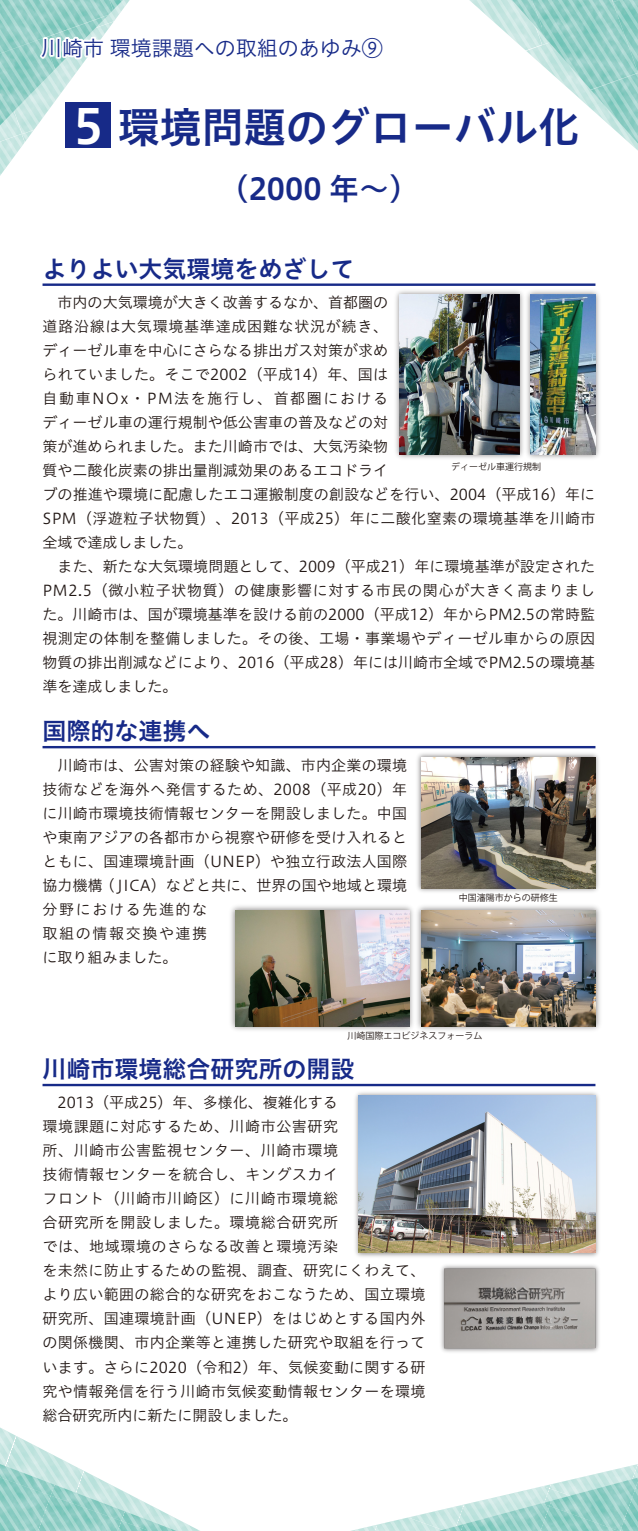
<style>
.page{position:relative;width:638px;height:1531px;background:#fff}
.page>*{position:absolute;margin:0;border:0;box-sizing:border-box;transform-origin:0 0}
.t1{font:47.88px "Hiragino UD Sans Std N W6";color:#fff}
.t2{font:42px "Hiragino UD Sans Std N W6";color:#172a88}
.t3{font:30px "Hiragino UD Sans Std N W6";color:#172a88}
.t4{font:24px "Hiragino UD Sans Std N W6";color:#172a88}
.t5{font:21px "Hiragino UD Sans Std N W3";color:#172a88}
.t6{font:15px/24px "Hiragino UD Sans Std N W3";letter-spacing:.015em;color:#221815}
.t7{font:9px "Koz Go Pr 6 N";color:#221815}
</style>
<div class="page">
<svg style="left:0;top:1427px;width:200px;height:104px"></svg>
<svg style="left:351px;top:1464px;width:287px;height:67px"></svg>
<svg style="left:469px;top:0;width:169px;height:151px"></svg>
<img style="left:395px;top:290px;width:127px;height:169px">
<img style="left:399px;top:295px;width:120px;height:160px">
<img style="left:522px;top:290px;width:78px;height:169px">
<img style="left:530px;top:295px;width:65px;height:160px">
<img style="left:417px;top:753px;width:182px;height:139px">
<img style="left:421px;top:757px;width:174px;height:131px">
<img style="left:231px;top:906px;width:182px;height:124px">
<img style="left:235px;top:910px;width:174px;height:116px">
<img style="left:417px;top:906px;width:183px;height:124px">
<img style="left:421px;top:910px;width:174px;height:116px">
<svg style="left:0;top:0;width:130px;height:176px"></svg>
<hr style="left:43px;top:283px;width:552px;height:3px;background:#172a88">
<hr style="left:43px;top:746px;width:552px;height:2px;background:#172a88">
<hr style="left:43px;top:1084px;width:552px;height:2px;background:#172a88">
<img style="left:355px;top:1092px;width:244px;height:165px">
<img style="left:359px;top:1095px;width:236px;height:158px">
<img style="left:441px;top:1265px;width:158px;height:87px">
<img style="left:444px;top:1268px;width:151px;height:80px">
<div style="left:65px;top:102px;width:46px;height:46px;background:#172a88"></div>
<h3 class="t5" style="left:41px;top:32px;width:343px">川崎市 環境課題への取組のあゆみ⑨</h3>
<h1 class="t1" style="left:74px;top:89px;width:31px">5</h1>
<h2 class="t2" style="left:118px;top:95px;width:464px">環境問題のグローバル化</h2>
<h3 class="t3" style="left:219px;top:166px;width:202px">（2000 年～）</h3>
<h3 class="t4" style="left:43px;top:250px;width:314px">よりよい大気環境をめざして</h3>
<p class="t6" style="left:43px;top:290px;width:554px">　市内の大気環境が大きく改善するなか、首都圏の<br>道路沿線は大気環境基準達成困難な状況が続き、<br>ディーゼル車を中心にさらなる排出ガス対策が求め<br>られていました。そこで2002（平成14）年、国は<br>自動車NOx・PM法を施行し、首都圏における<br>ディーゼル車の運行規制や低公害車の普及などの対<br>策が進められました。また川崎市では、大気汚染物<br>質や二酸化炭素の排出量削減効果のあるエコドライ<br>ブの推進や環境に配慮したエコ運搬制度の創設などを行い、2004（平成16）年に<br>SPM（浮遊粒子状物質）、2013（平成25）年に二酸化窒素の環境基準を川崎市全域で達成しました。<br>　また、新たな大気環境問題として、2009（平成21）年に環境基準が設定された<br>PM2.5（微小粒子状物質）の健康影響に対する市民の関心が大きく高まりました。川崎市は、国が環境基準を設ける前の2000（平成12）年からPM2.5の常時監視測定の体制を整備しました。その後、工場・事業場やディーゼル車からの原因物質の排出削減などにより、2016（平成28）年には川崎市全域でPM2.5の環境基準を達成しました。</p>
<p class="t7" style="left:451px;top:462px;width:91px">ディーゼル車運行規制</p>
<h3 class="t4" style="left:43px;top:713px;width:170px">国際的な連携へ</h3>
<p class="t6" style="left:43px;top:752px;width:366px">　川崎市は、公害対策の経験や知識、市内企業の環境技術などを海外へ発信するため、2008（平成20）年に川崎市環境技術情報センターを開設しました。中国や東南アジアの各都市から視察や研修を受け入れるとともに、国連環境計画（UNEP）や独立行政法人国際協力機構（JICA）などと共に、世界の国や地域と環境分野における先進的な<br>取組の情報交換や連携<br>に取り組みました。</p>
<p class="t7" style="left:459px;top:892px;width:100px">中国瀋陽市からの研修生</p>
<p class="t7" style="left:347px;top:1030px;width:136px">川崎国際エコビジネスフォーラム</p>
<h3 class="t4" style="left:43px;top:1051px;width:314px">川崎市環境総合研究所の開設</h3>
<p class="t6" style="left:43px;top:1090px;width:384px">　2013（平成25）年、多様化、複雑化する<br>環境課題に対応するため、川崎市公害研究<br>所、川崎市公害監視センター、川崎市環境<br>技術情報センターを統合し、キングスカイ<br>フロント（川崎市川崎区）に川崎市環境総<br>合研究所を開設しました。環境総合研究所<br>では、地域環境のさらなる改善と環境汚染<br>を未然に防止するための監視、調査、研究にくわえて、より広い範囲の総合的な研究をおこなうため、国立環境研究所、国連環境計画（UNEP）をはじめとする国内外の関係機関、市内企業等と連携した研究や取組を行っています。さらに2020（令和2）年、気候変動に関する研究や情報発信を行う川崎市気候変動情報センターを環境総合研究所内に新たに開設しました。</p>
</div>
